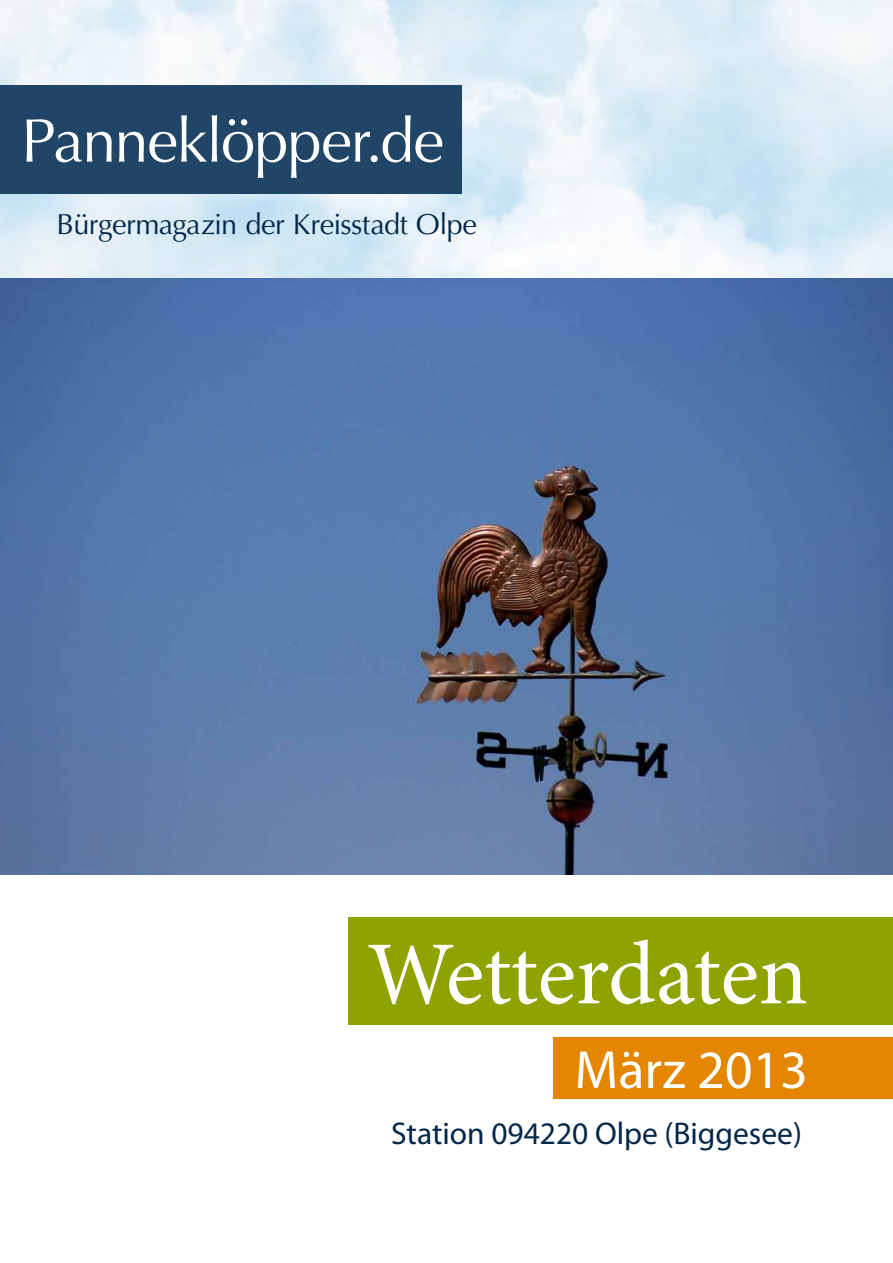
<style>
.page{position:relative;width:893px;height:1263px;background:#fff}
.page>*{position:absolute;margin:0;border:0;box-sizing:border-box;transform-origin:0 0}
.t1{font:90px "Minion Pro";letter-spacing:-.005em;color:#fff}
.t2{font:61.65px "Optima LT Std";letter-spacing:-.02em;color:#fff}
.t3{font:54px "Myriad Pro";color:#fff}
.t4{font:31.5px "Myriad Pro";color:#032748}
.t5{font:28.95px "Optima LT Std";letter-spacing:-.02em;color:#032748}
</style>
<div class="page">
<img style="left:0;top:0;width:893px;height:874px">
<div style="left:0;top:85px;width:461px;height:109px;background:#214566"></div>
<div style="left:349px;top:916px;width:544px;height:108px;background:#8ea300"></div>
<div style="left:553px;top:1037px;width:340px;height:62px;background:#e48600"></div>
<h2 class="t2" style="left:21px;top:105px;width:425px">Panneklöpper.de</h2>
<p class="t5" style="left:57px;top:208px;width:422px">Bürgermagazin der Kreisstadt Olpe</p>
<h1 class="t1" style="left:367px;top:914px;width:442px">Wetterdaten</h1>
<h3 class="t3" style="left:575px;top:1036px;width:235px">März 2013</h3>
<p class="t4" style="left:391px;top:1114px;width:412px">Station 094220 Olpe (Biggesee)</p>
</div>
